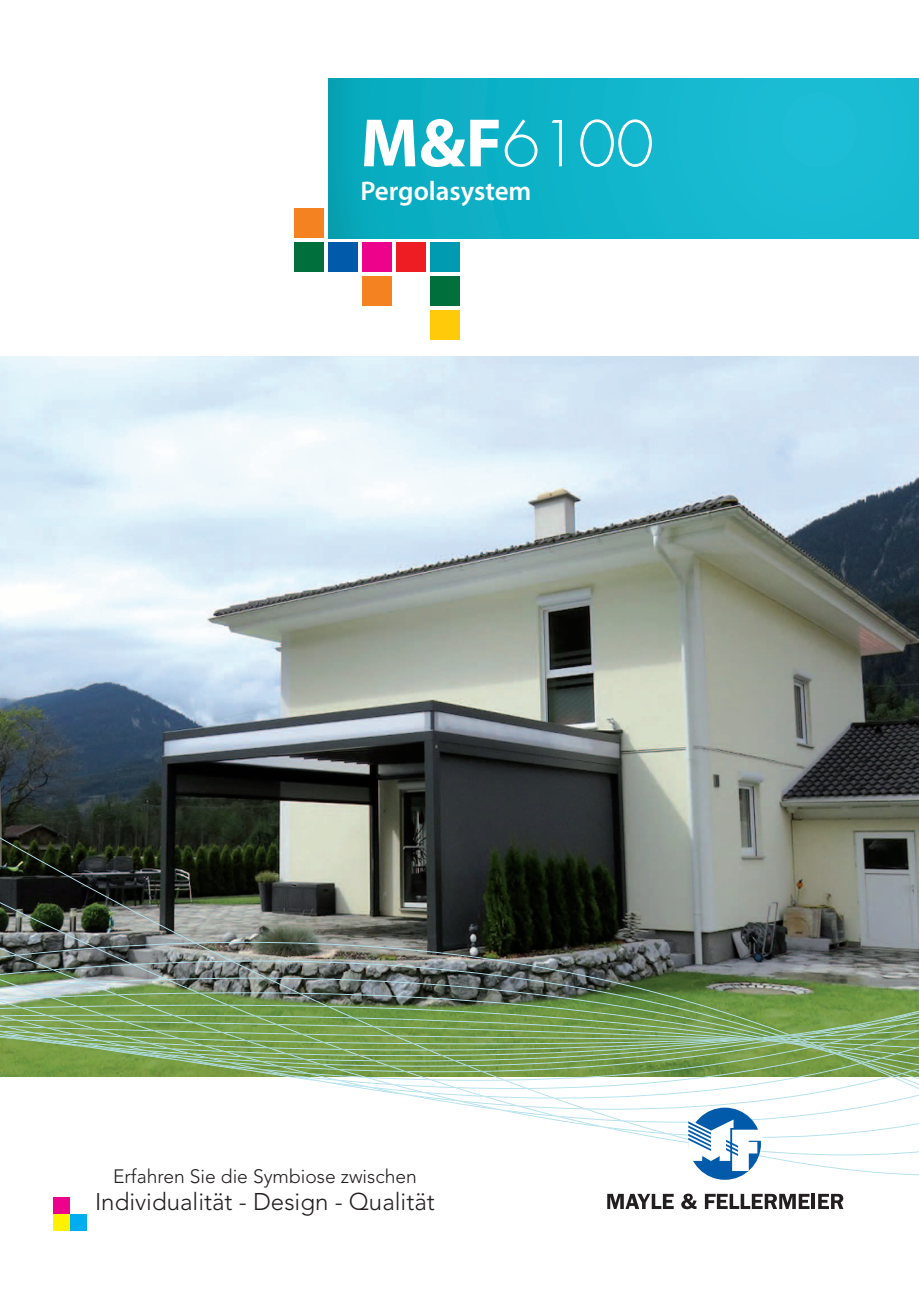
<style>
.page{position:relative;width:919px;height:1289px;background:#fff}
.page>*{position:absolute;margin:0;border:0;box-sizing:border-box;transform-origin:0 0}
.t1{font:300 61.35px "Futura";color:#fff}
.t2{font:600 27px "Myriad Pro";color:#fff}
.t3{font:300 24px "Avenir LT Std";color:#231f20}
.t4{font:300 19.2px "Avenir LT Std";color:#231f20}
.s1{font-family:"Myriad Pro";font-weight:700;font-size:69px}
</style>
<div class="page">
<img style="left:0;top:356px;width:918px;height:163px">
<div style="left:328px;top:78px;width:590px;height:160px;background:linear-gradient(to right,#07aabd,#1cbfd8)"></div>
<div style="left:294px;top:209px;width:30px;height:29px;background:#f58220"></div>
<div style="left:328px;top:242px;width:30px;height:29px;background:#015aaa"></div>
<div style="left:294px;top:242px;width:30px;height:29px;background:#006f3c"></div>
<div style="left:362px;top:242px;width:30px;height:29px;background:#ed028c"></div>
<div style="left:396px;top:242px;width:30px;height:29px;background:#ee1d23"></div>
<div style="left:430px;top:242px;width:30px;height:29px;background:#009bb0"></div>
<div style="left:430px;top:276px;width:30px;height:29px;background:#006f3c"></div>
<div style="left:430px;top:310px;width:30px;height:29px;background:#feca0a"></div>
<div style="left:362px;top:276px;width:30px;height:29px;background:#f58220"></div>
<img style="left:0;top:519px;width:918px;height:656px">
<div style="left:70px;top:1213px;width:16px;height:17px;background:#00aeef"></div>
<div style="left:53px;top:1213px;width:17px;height:17px;background:#fff101"></div>
<div style="left:53px;top:1197px;width:17px;height:16px;background:#ed028c"></div>
<div style="left:688px;top:1107px;width:72px;height:72px;background:#015aaa;border-radius:50%"></div>
<svg style="left:688px;top:1119px;width:74px;height:51px"></svg>
<div style="left:714px;top:1132px;width:11px;height:20px;background:#fff"></div>
<svg style="left:607px;top:1193px;width:66px;height:15px"></svg>
<svg style="left:681px;top:1193px;width:15px;height:16px"></svg>
<svg style="left:704px;top:1193px;width:105px;height:15px"></svg>
<hr style="left:811px;top:1193px;width:4px;height:15px;background:#231f20">
<svg style="left:818px;top:1193px;width:25px;height:15px"></svg>
<h1 class="t1" style="left:360px;top:116px;width:295px"><span class="s1">M&amp;F</span>6100</h1>
<h2 class="t2" style="left:360px;top:181px;width:172px">Pergolasystem</h2>
<p class="t4" style="left:113px;top:1168px;width:305px">Erfahren Sie die Symbiose zwischen</p>
<p class="t3" style="left:95px;top:1192px;width:341px">Individualität - Design - Qualität</p>
</div>
